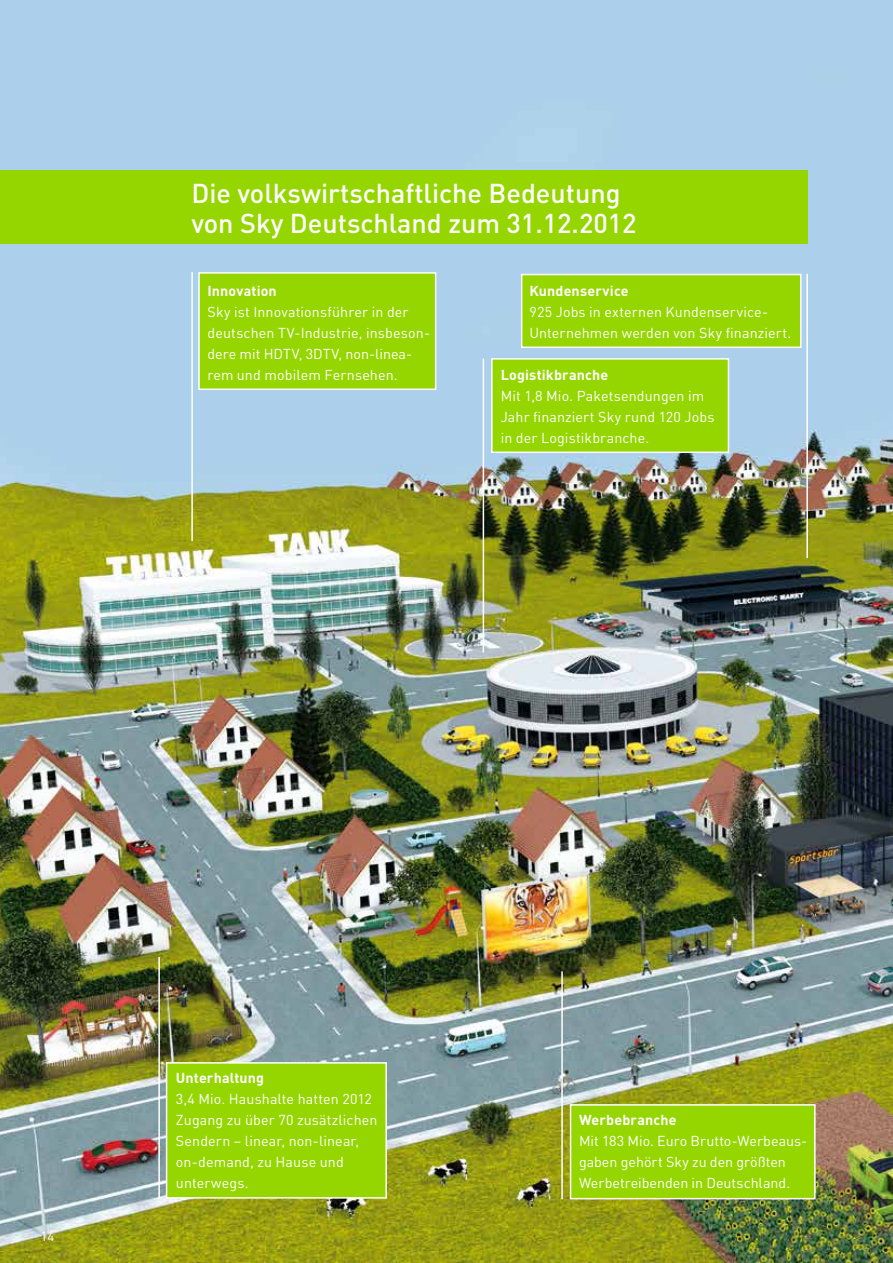
<style>
.page{position:relative;width:893px;height:1263px;background:#fff}
.page>*{position:absolute;margin:0;border:0;box-sizing:border-box;transform-origin:0 0}
.t1{font:500 27px/30px "DIN";color:#fff}
.t2{font:14.25px/21px "DIN";letter-spacing:.005em;color:#fff}
.t3{font:700 14.25px "DIN";letter-spacing:.01em;color:#fff}
.t4{font:13.5px "DIN";color:#fff}
</style>
<div class="page">
<img style="left:0;top:0;width:893px;height:1263px">
<div style="left:491px;top:358px;width:238px;height:95px;background:#95d600;border:2px solid #fff"></div>
<div style="left:570px;top:1104px;width:246px;height:95px;background:#95d600;border:2px solid #fff"></div>
<div style="left:521px;top:274px;width:280px;height:74px;background:#95d600;border:2px solid #fff"></div>
<div style="left:198px;top:272px;width:238px;height:118px;background:#95d600;border:2px solid #fff"></div>
<div style="left:166px;top:1062px;width:221px;height:137px;background:#95d600;border:2px solid #fff"></div>
<hr style="left:158px;top:957px;width:2px;height:242px;background:#fff">
<hr style="left:561px;top:971px;width:2px;height:228px;background:#fff">
<hr style="left:806px;top:274px;width:2px;height:284px;background:#fff">
<hr style="left:483px;top:359px;width:1px;height:294px;background:#fff">
<hr style="left:191px;top:272px;width:2px;height:269px;background:#fff">
<div style="left:0;top:170px;width:808px;height:74px;background:#95d600"></div>
<h1 class="t1" style="left:191px;top:177px;width:447px">Die volkswirtschaftliche Bedeutung von Sky Deutschland zum 31.12.2012</h1>
<p class="t3" style="left:208px;top:281px;width:71px">Innovation</p>
<p class="t2" style="left:208px;top:301px;width:224px">Sky ist Innovationsführer in der deutschen TV-Industrie, insbeson&shy;dere mit HDTV, 3DTV, non-linea&shy;rem und mobilem Fernsehen.</p>
<p class="t3" style="left:529px;top:281px;width:101px">Kundenservice</p>
<p class="t2" style="left:529px;top:301px;width:263px">925 Jobs in externen Kundenservice-<br>Unternehmen werden von Sky finanziert.</p>
<p class="t3" style="left:501px;top:365px;width:109px">Logistikbranche</p>
<p class="t2" style="left:501px;top:385px;width:215px">Mit 1,8 Mio. Paketsendungen im<br>Jahr finanziert Sky rund 120 Jobs in der Logistikbranche.</p>
<p class="t4" style="left:40px;top:1227px;width:16px">14</p>
<p class="t3" style="left:176px;top:1069px;width:90px">Unterhaltung</p>
<p class="t2" style="left:176px;top:1088px;width:203px">3,4 Mio. Haushalte hatten 2012<br>Zugang zu über 70 zusätzlichen<br>Sendern – linear, non-linear, on-demand, zu Hause und unterwegs.</p>
<p class="t3" style="left:579px;top:1111px;width:99px">Werbebranche</p>
<p class="t2" style="left:579px;top:1130px;width:230px">Mit 183 Mio. Euro Brutto-Werbeaus&shy;gaben gehört Sky zu den größten<br>Werbetreibenden in Deutschland.</p>
</div>
